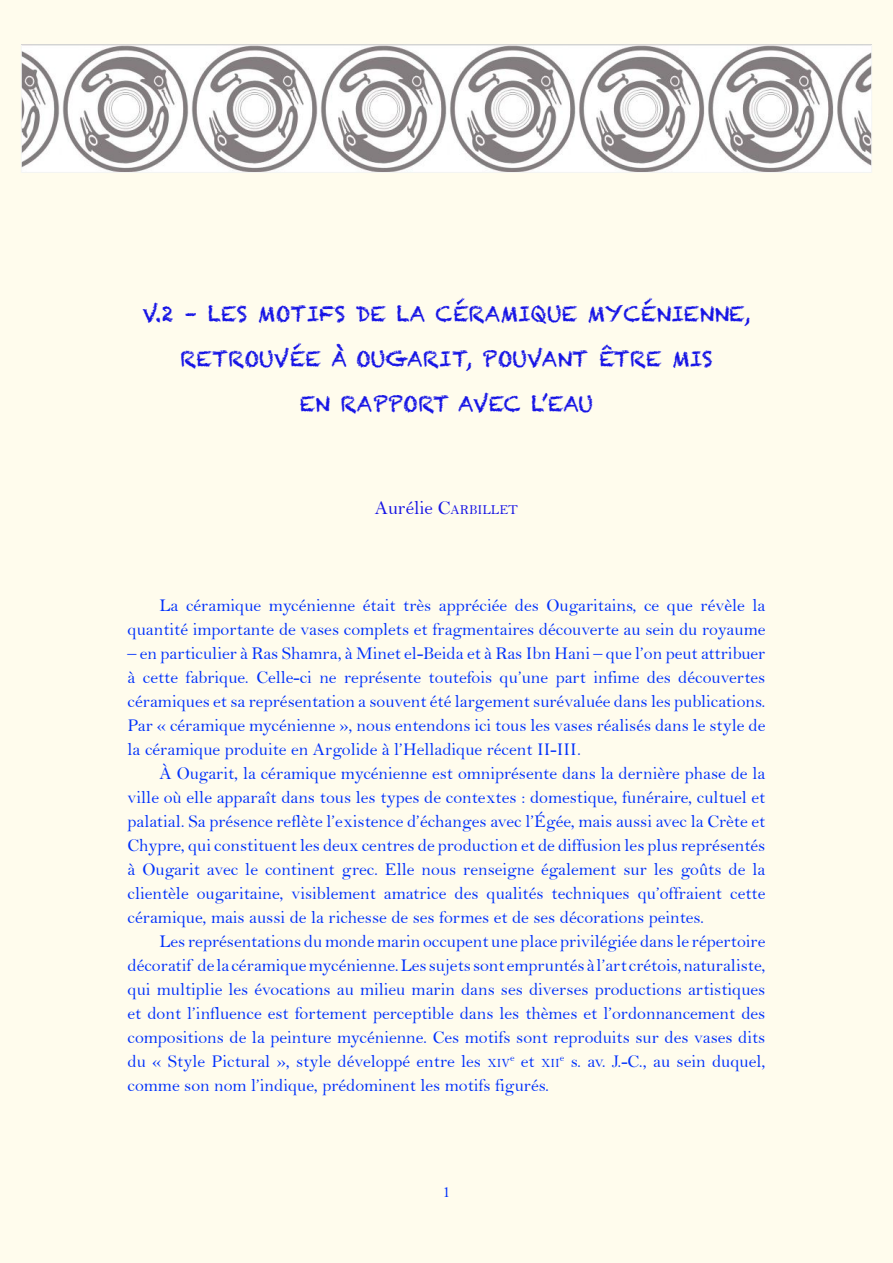
<style>
.page{position:relative;width:893px;height:1263px;background:#fffced}
.page>*{position:absolute;margin:0;border:0;box-sizing:border-box;transform-origin:0 0}
.t1{font:21px/45px "Chalkduster";color:#1614e5;text-align:center}
.t2{font:19.5px "Bell";color:#1614e5}
.t3{font:18px/24px "Bell";color:#0031fc;text-align:justify}
.en_tête{font:18px "Bell";color:#0031fb}
.t4{font:12.6px "Bell";color:#0031fc}
.s1{font-size:13.65px}
.s2{font-size:12.6px}
.s3{font-size:18px}
</style>
<div class="page">
<img style="left:23px;top:47px;width:847px;height:124px">
<div style="left:21px;top:45px;width:851px;height:128px;border:1px solid #f5f6f4"></div>
<p class="t1" style="left:142px;top:291px;width:610px">V.2 – LES MOTIFS DE LA CÉRAMIQUE MYCÉNIENNE,<br>RETROUVÉE À OUGARIT, POUVANT ÊTRE MIS<br>EN RAPPORT AVEC L’EAU</p>
<p class="t2" style="left:375px;top:497px;width:145px">Aurélie C<span class="s1">ARBILLET</span></p>
<p class="t3" style="left:128px;top:593px;width:639px;text-align:right">La céramique mycénienne était très appréciée des Ougaritains, ce que révèle la quantité importante de vases complets et fragmentaires découverte au sein du royaume</p>
<p class="t3" style="left:128px;top:641px;width:639px">– en particulier à Ras Shamra, à Minet el-Beida et à Ras Ibn Hani – que l’on peut attribuer à cette fabrique. Celle-ci ne représente toutefois qu’une part infime des découvertes céramiques et sa représentation a souvent été largement surévaluée dans les publications.<br>Par « céramique mycénienne », nous entendons ici tous les vases réalisés dans le style de la céramique produite en Argolide à l’Helladique récent II-III.</p>
<p class="t3" style="left:128px;top:761px;width:639px;text-indent:32px">À Ougarit, la céramique mycénienne est omniprésente dans la dernière phase de la ville où elle apparaît dans tous les types de contextes : domestique, funéraire, cultuel et palatial. Sa présence reflète l’existence d’échanges avec l’Égée, mais aussi avec la Crète et Chypre, qui constituent les deux centres de production et de diffusion les plus représentés à Ougarit avec le continent grec. Elle nous renseigne également sur les goûts de la clientèle ougaritaine, visiblement amatrice des qualités techniques qu’offraient cette céramique, mais aussi de la richesse de ses formes et de ses décorations peintes.</p>
<p class="t3" style="left:128px;top:929px;width:639px;text-indent:32px">Les représentations du monde marin occupent une place privilégiée dans le répertoire décoratif de la céramique mycénienne. Les sujets sont empruntés à l’art crétois, naturaliste, qui multiplie les évocations au milieu marin dans ses diverses productions artistiques et dont l’influence est fortement perceptible dans les thèmes et l’ordonnancement des compositions de la peinture mycénienne. Ces motifs sont reproduits sur des vases dits du « Style Pictural », style développé entre les <span class="s2">XIV</span></p>
<p class="t4" style="left:510px;top:1055px;width:51px"><sup>e</sup> <span class="s3">et</span> XII</p>
<p class="t3" style="left:560px;top:1049px;width:207px"><sup>e</sup> s. av. J.-C., au sein duquel,</p>
<p class="t3" style="left:128px;top:1073px;width:423px">comme son nom l’indique, prédominent les motifs figurés.</p>
<p class="en_tête" style="left:442px;top:1180px;width:10px">1</p>
</div>
